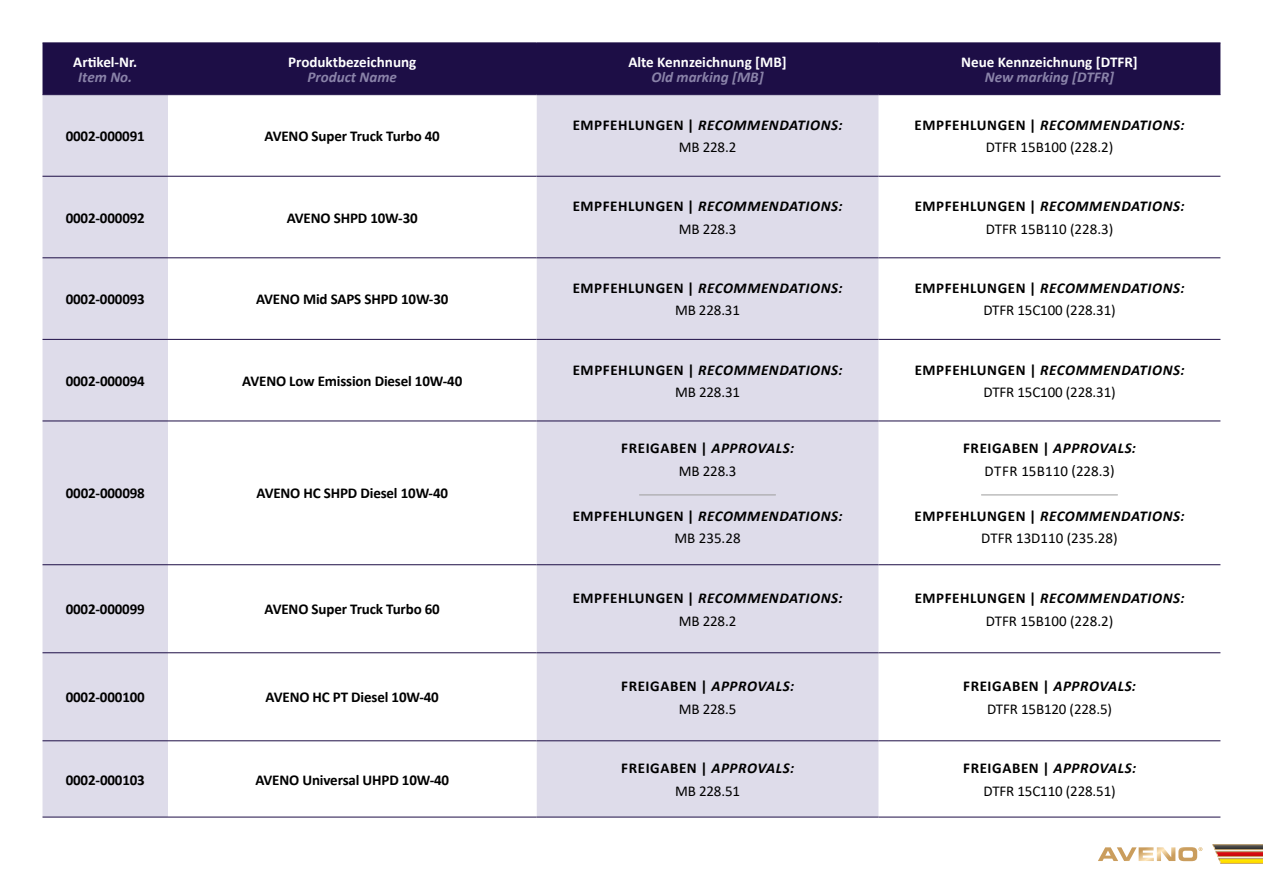
<style>
.page{position:relative;width:1263px;height:893px;background:#fff}
.page>*{position:absolute;margin:0;border:0;box-sizing:border-box;transform-origin:0 0}
.t1{font:15px/22.5px "Calibri";letter-spacing:-.005em;color:#000;text-align:center}
.t2{font:700 15px "Calibri";letter-spacing:-.01em;color:#000}
.t3{font:italic 700 15px/22.5px "Calibri";letter-spacing:.04em;color:#000;text-align:center}
.t4{font:700 15px/22.5px "Calibri";letter-spacing:.04em;color:#000;text-align:center}
.t5{font:700 15px "Calibri";color:#fff}
.t6{font:italic 700 15px "Calibri";color:#8a83a9}
.s1{font-style:normal}
.s2{font-weight:400;font-style:normal}
.s3{font-weight:700}
.s4{font-weight:700;font-style:italic}
.s5{font-style:italic}
.s6{font-weight:400}
</style>
<div class="page">
<div style="left:43px;top:44px;width:1177px;height:50px;background:#1d0e46"></div>
<div style="left:43px;top:95px;width:835px;height:722px;background:#dedcea"></div>
<svg style="left:168px;top:95px;width:368px;height:722px"></svg>
<hr style="left:43px;top:43px;width:125px;height:1px;background:#1d0e46">
<hr style="left:43px;top:652px;width:125px;height:1px;background:#1d0e46">
<hr style="left:43px;top:740px;width:125px;height:1px;background:#1d0e46">
<hr style="left:168px;top:43px;width:368px;height:1px;background:#1d0e46">
<hr style="left:168px;top:740px;width:368px;height:1px;background:#1d0e46">
<hr style="left:536px;top:43px;width:342px;height:1px;background:#1d0e46">
<hr style="left:878px;top:43px;width:342px;height:1px;background:#1d0e46">
<hr style="left:43px;top:94px;width:125px;height:1px;background:#1d0e46">
<hr style="left:43px;top:176px;width:125px;height:1px;background:#1d0e46">
<hr style="left:43px;top:257px;width:125px;height:1px;background:#1d0e46">
<hr style="left:43px;top:339px;width:125px;height:1px;background:#1d0e46">
<hr style="left:43px;top:421px;width:125px;height:1px;background:#1d0e46">
<hr style="left:43px;top:564px;width:125px;height:1px;background:#1d0e46">
<hr style="left:43px;top:817px;width:125px;height:1px;background:#1d0e46">
<hr style="left:168px;top:94px;width:368px;height:1px;background:#1d0e46">
<hr style="left:168px;top:176px;width:368px;height:1px;background:#1d0e46">
<hr style="left:168px;top:257px;width:368px;height:1px;background:#1d0e46">
<hr style="left:168px;top:339px;width:368px;height:1px;background:#1d0e46">
<hr style="left:168px;top:421px;width:368px;height:1px;background:#1d0e46">
<hr style="left:168px;top:564px;width:368px;height:1px;background:#1d0e46">
<hr style="left:168px;top:652px;width:368px;height:1px;background:#1d0e46">
<hr style="left:168px;top:817px;width:368px;height:1px;background:#1d0e46">
<hr style="left:536px;top:94px;width:342px;height:1px;background:#1d0e46">
<hr style="left:536px;top:176px;width:342px;height:1px;background:#1d0e46">
<hr style="left:536px;top:257px;width:342px;height:1px;background:#1d0e46">
<hr style="left:536px;top:339px;width:342px;height:1px;background:#1d0e46">
<hr style="left:536px;top:421px;width:342px;height:1px;background:#1d0e46">
<hr style="left:536px;top:564px;width:342px;height:1px;background:#1d0e46">
<hr style="left:536px;top:652px;width:342px;height:1px;background:#1d0e46">
<hr style="left:536px;top:740px;width:342px;height:1px;background:#1d0e46">
<hr style="left:536px;top:817px;width:342px;height:1px;background:#1d0e46">
<hr style="left:878px;top:94px;width:342px;height:1px;background:#1d0e46">
<hr style="left:878px;top:176px;width:342px;height:1px;background:#1d0e46">
<hr style="left:878px;top:257px;width:342px;height:1px;background:#1d0e46">
<hr style="left:878px;top:339px;width:342px;height:1px;background:#1d0e46">
<hr style="left:878px;top:421px;width:342px;height:1px;background:#1d0e46">
<hr style="left:878px;top:564px;width:342px;height:1px;background:#1d0e46">
<hr style="left:878px;top:652px;width:342px;height:1px;background:#1d0e46">
<hr style="left:878px;top:740px;width:342px;height:1px;background:#1d0e46">
<hr style="left:878px;top:817px;width:342px;height:1px;background:#1d0e46">
<hr style="left:639px;top:494px;width:136px;height:1px;background:#9d9d9c">
<hr style="left:981px;top:494px;width:136px;height:1px;background:#9d9d9c">
<svg style="left:1212px;top:844px;width:51px;height:20px"></svg>
<svg style="left:1098px;top:847px;width:104px;height:14px"></svg>
<p class="t5" style="left:73px;top:51px;width:66px">Artikel-Nr.</p>
<p class="t6" style="left:78px;top:66px;width:55px">Item No.</p>
<p class="t5" style="left:288px;top:51px;width:130px">Produktbezeichnung</p>
<p class="t6" style="left:308px;top:66px;width:91px">Product Name</p>
<p class="t5" style="left:628px;top:51px;width:160px">Alte Kennzeichnung [MB]</p>
<p class="t6" style="left:651px;top:66px;width:114px">Old marking [MB]</p>
<p class="t5" style="left:961px;top:51px;width:178px">Neue Kennzeichnung [DTFR]</p>
<p class="t6" style="left:985px;top:66px;width:131px">New marking [DTFR]</p>
<p class="t2" style="left:66px;top:125px;width:81px">0002-000091</p>
<p class="t2" style="left:265px;top:125px;width:177px">AVENO Super Truck Turbo 40</p>
<p class="t3" style="left:573px;top:113px;width:271px"><span class="s1">EMPFEHLUNGEN |</span> RECOMMENDATIONS:<br><span class="s2">MB 228.2</span></p>
<p class="t1" style="left:915px;top:113px;width:271px"><span class="s3">EMPFEHLUNGEN |</span> <span class="s4">RECOMMENDATIONS:<br></span>DTFR 15B100 (228.2)</p>
<p class="t2" style="left:66px;top:207px;width:81px">0002-000092</p>
<p class="t2" style="left:287px;top:207px;width:133px">AVENO SHPD 10W-30</p>
<p class="t3" style="left:573px;top:195px;width:271px"><span class="s1">EMPFEHLUNGEN |</span> RECOMMENDATIONS:<br><span class="s2">MB 228.3</span></p>
<p class="t1" style="left:915px;top:195px;width:271px"><span class="s3">EMPFEHLUNGEN |</span> <span class="s4">RECOMMENDATIONS:<br></span>DTFR 15B110 (228.3)</p>
<p class="t2" style="left:66px;top:289px;width:81px">0002-000093</p>
<p class="t2" style="left:256px;top:289px;width:194px">AVENO Mid SAPS SHPD 10W-30</p>
<p class="t3" style="left:573px;top:276px;width:271px"><span class="s1">EMPFEHLUNGEN |</span> RECOMMENDATIONS:<br><span class="s2">MB 228.31</span></p>
<p class="t1" style="left:915px;top:276px;width:271px"><span class="s3">EMPFEHLUNGEN |</span> <span class="s4">RECOMMENDATIONS:<br></span>DTFR 15C100 (228.31)</p>
<p class="t2" style="left:66px;top:370px;width:81px">0002-000094</p>
<p class="t2" style="left:242px;top:370px;width:222px">AVENO Low Emission Diesel 10W-40</p>
<p class="t3" style="left:573px;top:358px;width:271px"><span class="s1">EMPFEHLUNGEN |</span> RECOMMENDATIONS:<br><span class="s2">MB 228.31</span></p>
<p class="t1" style="left:915px;top:358px;width:271px"><span class="s3">EMPFEHLUNGEN |</span> <span class="s4">RECOMMENDATIONS:<br></span>DTFR 15C100 (228.31)</p>
<p class="t2" style="left:66px;top:483px;width:81px">0002-000098</p>
<p class="t2" style="left:256px;top:483px;width:193px">AVENO HC SHPD Diesel 10W-40</p>
<p class="t4" style="left:621px;top:437px;width:174px">FREIGABEN | <span class="s5">APPROVALS:<br></span><span class="s6">MB 228.3</span></p>
<p class="t3" style="left:573px;top:504px;width:271px"><span class="s1">EMPFEHLUNGEN |</span> RECOMMENDATIONS:<br><span class="s2">MB 235.28</span></p>
<p class="t1" style="left:963px;top:437px;width:174px"><span class="s3">FREIGABEN |</span> <span class="s4">APPROVALS:<br></span>DTFR 15B110 (228.3)</p>
<p class="t1" style="left:915px;top:504px;width:271px"><span class="s3">EMPFEHLUNGEN |</span> <span class="s4">RECOMMENDATIONS:<br></span>DTFR 13D110 (235.28)</p>
<p class="t2" style="left:66px;top:599px;width:81px">0002-000099</p>
<p class="t2" style="left:265px;top:599px;width:177px">AVENO Super Truck Turbo 60</p>
<p class="t3" style="left:573px;top:586px;width:271px"><span class="s1">EMPFEHLUNGEN |</span> RECOMMENDATIONS:<br><span class="s2">MB 228.2</span></p>
<p class="t1" style="left:915px;top:586px;width:271px"><span class="s3">EMPFEHLUNGEN |</span> <span class="s4">RECOMMENDATIONS:<br></span>DTFR 15B100 (228.2)</p>
<p class="t2" style="left:66px;top:687px;width:81px">0002-000100</p>
<p class="t2" style="left:266px;top:687px;width:175px">AVENO HC PT Diesel 10W-40</p>
<p class="t4" style="left:621px;top:675px;width:174px">FREIGABEN | <span class="s5">APPROVALS:<br></span><span class="s6">MB 228.5</span></p>
<p class="t1" style="left:963px;top:674px;width:174px"><span class="s3">FREIGABEN |</span> <span class="s4">APPROVALS:<br></span>DTFR 15B120 (228.5)</p>
<p class="t2" style="left:66px;top:769px;width:81px">0002-000103</p>
<p class="t2" style="left:255px;top:769px;width:195px">AVENO Universal UHPD 10W-40</p>
<p class="t4" style="left:621px;top:757px;width:174px">FREIGABEN | <span class="s5">APPROVALS:<br></span><span class="s6">MB 228.51</span></p>
<p class="t1" style="left:963px;top:757px;width:174px"><span class="s3">FREIGABEN |</span> <span class="s4">APPROVALS:<br></span>DTFR 15C110 (228.51)</p>
</div>
